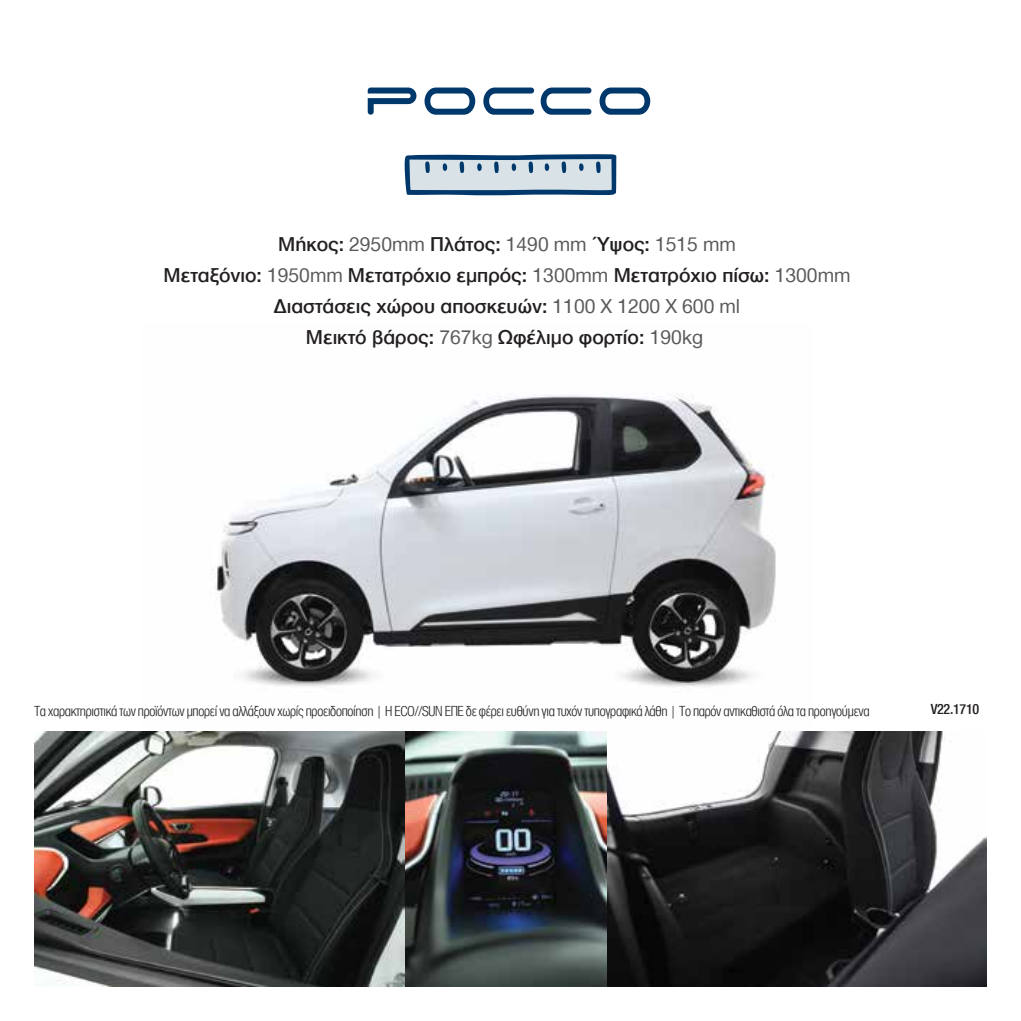
<style>
.page{position:relative;width:1021px;height:1021px;background:#fff}
.page>*{position:absolute;margin:0;border:0;box-sizing:border-box;transform-origin:0 0}
.t1{font:500 20.6px/31px "CF Helvetica";color:#231f20;text-align:center}
.t2{font:300 15px "CF Helvetica Cond";letter-spacing:-.02em;color:#231f20}
.t3{font:500 15px "CF Helvetica Cond";letter-spacing:-.02em;color:#231f20}
.s1{font-weight:400;color:#58595b}
</style>
<div class="page">
<img style="left:212px;top:393px;width:564px;height:294px">
<svg style="left:424px;top:87px;width:51px;height:28px"></svg>
<svg style="left:483px;top:87px;width:51px;height:28px"></svg>
<svg style="left:540px;top:87px;width:51px;height:28px"></svg>
<svg style="left:599px;top:87px;width:51px;height:28px"></svg>
<svg style="left:368px;top:87px;width:48px;height:28px"></svg>
<img style="left:404px;top:731px;width:203px;height:255px">
<img style="left:34px;top:731px;width:370px;height:255px">
<svg style="left:404px;top:154px;width:212px;height:41px"></svg>
<img style="left:607px;top:731px;width:379px;height:255px">
<p class="t1" style="left:163px;top:229px;width:688px">Μήκος: <span class="s1">2950mm</span> Πλάτος: <span class="s1">1490 mm</span> Ύψος: <span class="s1">1515 mm<br></span>Μεταξόνιο: <span class="s1">1950mm</span> Μετατρόχιο εµπρός: <span class="s1">1300mm</span> Μετατρόχιο πίσω: <span class="s1">1300mm </span>∆ιαστάσεις χώρου αποσκευών: <span class="s1">1100 Χ 1200 Χ 600 ml<br></span>Μεικτό βάρος: <span class="s1">767kg</span> Ωφέλιµο φορτίο: <span class="s1">190kg</span></p>
<p class="t2" style="left:34px;top:703px;width:837px">Τα χαρακτηριστικά των προϊόντων µπορεί να αλλάξουν χωρίς προειδοποίηση | Η ECO//SUN ΕΠΕ δε φέρει ευθύνη για τυχόν τυπογραφικά λάθη | Το παρόν αντικαθιστά όλα τα προηγούµενα</p>
<p class="t3" style="left:930px;top:701px;width:50px">V22.1710</p>
</div>
